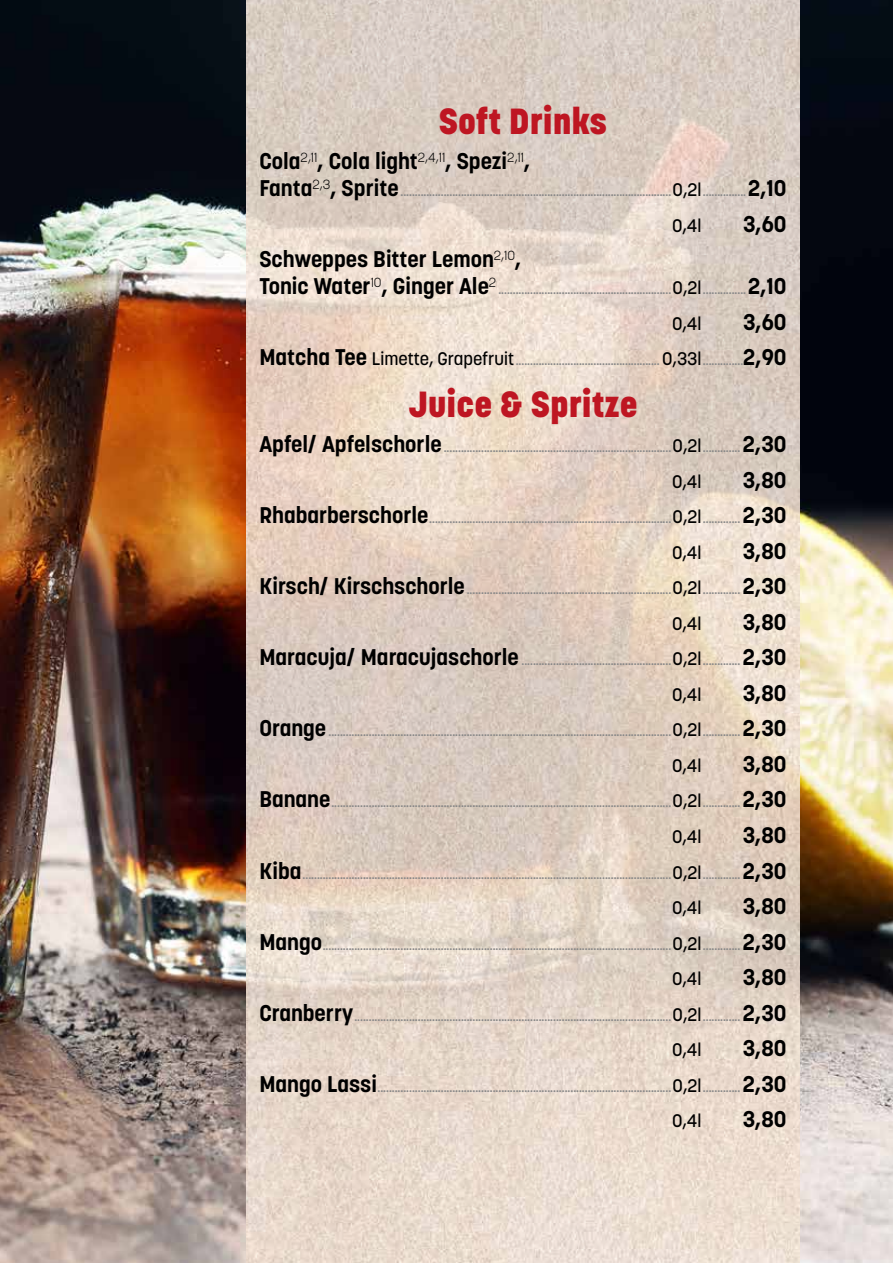
<style>
.page{position:relative;width:893px;height:1263px;background:#fff}
.page>*{position:absolute;margin:0;border:0;box-sizing:border-box;transform-origin:0 0}
.t1{font:800 36px "Korolev";color:#be1622}
.t2{font:700 22.5px/27px "Korolev";color:#000}
.t3{font:500 18px "Korolev";color:#000}
.t4{font:700 12px "Korolev";color:#878787}
.s1{font-size:22.5px;color:#000}
.s2{font-weight:500;font-size:18px;color:#000}
</style>
<div class="page">
<img style="left:0;top:0;width:893px;height:1263px">
<img style="left:247px;top:0;width:552px;height:1263px">
<h1 class="t1" style="left:439px;top:98px;width:170px">Soft Drinks</h1>
<h2 class="t2" style="left:259px;top:148px;width:273px">Cola<sup>2,11</sup>, Cola light<sup>2,4,11</sup>, Spezi<sup>2,11</sup>,</h2>
<p class="t4" style="left:259px;top:184px;width:444px"><span class="s1">Fanta</span><sup>2,3</sup><span class="s1">, Sprite</span>..............................................................................................<span class="s2">0,2l</span></p>
<h2 class="t2" style="left:748px;top:175px;width:40px">2,10</h2>
<h3 class="t3" style="left:672px;top:214px;width:31px">0,4l</h3>
<h2 class="t2" style="left:743px;top:210px;width:45px">3,60</h2>
<h2 class="t2" style="left:259px;top:246px;width:264px">Schweppes Bitter Lemon<sup>2,10</sup>,<br>Tonic Water<sup>10</sup>, Ginger Ale<sup>2</sup></h2>
<p class="t4" style="left:498px;top:282px;width:205px">............................................................<span class="s2">0,2l</span></p>
<h2 class="t2" style="left:748px;top:273px;width:40px">2,10</h2>
<h3 class="t3" style="left:672px;top:312px;width:31px">0,4l</h3>
<h2 class="t2" style="left:743px;top:308px;width:45px">3,60</h2>
<p class="t4" style="left:259px;top:353px;width:444px"><span class="s1">Matcha Tee</span> <span class="s2">Limette, Grapefruit</span>.................................................. <span class="s2">0,33l</span></p>
<h2 class="t2" style="left:743px;top:344px;width:45px">2,90</h2>
<h1 class="t1" style="left:409px;top:382px;width:230px">Juice &amp; Spritze</h1>
<p class="t4" style="left:259px;top:441px;width:444px"><span class="s1">Apfel/ Apfelschorle</span> ...............................................................................<span class="s2">0,2l</span></p>
<h2 class="t2" style="left:743px;top:431px;width:45px">2,30</h2>
<h3 class="t3" style="left:672px;top:470px;width:31px">0,4l</h3>
<h2 class="t2" style="left:743px;top:466px;width:45px">3,80</h2>
<p class="t4" style="left:259px;top:512px;width:444px"><span class="s1">Rhabarberschorle</span>....................................................................................<span class="s2">0,2l</span></p>
<h2 class="t2" style="left:743px;top:502px;width:45px">2,30</h2>
<h3 class="t3" style="left:672px;top:541px;width:31px">0,4l</h3>
<h2 class="t2" style="left:743px;top:537px;width:45px">3,80</h2>
<p class="t4" style="left:259px;top:583px;width:444px"><span class="s1">Kirsch/ Kirschschorle</span> .......................................................................<span class="s2">0,2l</span></p>
<h2 class="t2" style="left:743px;top:573px;width:45px">2,30</h2>
<h3 class="t3" style="left:672px;top:612px;width:31px">0,4l</h3>
<h2 class="t2" style="left:743px;top:608px;width:45px">3,80</h2>
<p class="t4" style="left:259px;top:654px;width:444px"><span class="s1">Maracuja/ Maracujaschorle</span> ....................................................<span class="s2">0,2l</span></p>
<h2 class="t2" style="left:743px;top:644px;width:45px">2,30</h2>
<h3 class="t3" style="left:672px;top:683px;width:31px">0,4l</h3>
<h2 class="t2" style="left:743px;top:679px;width:45px">3,80</h2>
<p class="t4" style="left:259px;top:725px;width:444px"><span class="s1">Orange</span> .......................................................................................................................<span class="s2">0,2l</span></p>
<h2 class="t2" style="left:743px;top:715px;width:45px">2,30</h2>
<h3 class="t3" style="left:672px;top:754px;width:31px">0,4l</h3>
<h2 class="t2" style="left:743px;top:750px;width:45px">3,80</h2>
<p class="t4" style="left:259px;top:796px;width:444px"><span class="s1">Banane</span>......................................................................................................................<span class="s2">0,2l</span></p>
<h2 class="t2" style="left:743px;top:786px;width:45px">2,30</h2>
<h3 class="t3" style="left:672px;top:825px;width:31px">0,4l</h3>
<h2 class="t2" style="left:743px;top:821px;width:45px">3,80</h2>
<p class="t4" style="left:259px;top:867px;width:444px"><span class="s1">Kiba</span>................................................................................................................................<span class="s2">0,2l</span></p>
<h2 class="t2" style="left:743px;top:857px;width:45px">2,30</h2>
<h3 class="t3" style="left:672px;top:896px;width:31px">0,4l</h3>
<h2 class="t2" style="left:743px;top:892px;width:45px">3,80</h2>
<p class="t4" style="left:259px;top:938px;width:444px"><span class="s1">Mango</span>.........................................................................................................................<span class="s2">0,2l</span></p>
<h2 class="t2" style="left:743px;top:928px;width:45px">2,30</h2>
<h3 class="t3" style="left:672px;top:967px;width:31px">0,4l</h3>
<h2 class="t2" style="left:743px;top:963px;width:45px">3,80</h2>
<p class="t4" style="left:259px;top:1009px;width:444px"><span class="s1">Cranberry</span>..............................................................................................................<span class="s2">0,2l</span></p>
<h2 class="t2" style="left:743px;top:999px;width:45px">2,30</h2>
<h3 class="t3" style="left:672px;top:1038px;width:31px">0,4l</h3>
<h2 class="t2" style="left:743px;top:1034px;width:45px">3,80</h2>
<p class="t4" style="left:259px;top:1080px;width:444px"><span class="s1">Mango Lassi</span>......................................................................................................<span class="s2">0,2l</span></p>
<h2 class="t2" style="left:743px;top:1070px;width:45px">2,30</h2>
<h3 class="t3" style="left:672px;top:1109px;width:31px">0,4l</h3>
<h2 class="t2" style="left:743px;top:1106px;width:45px">3,80</h2>
</div>
